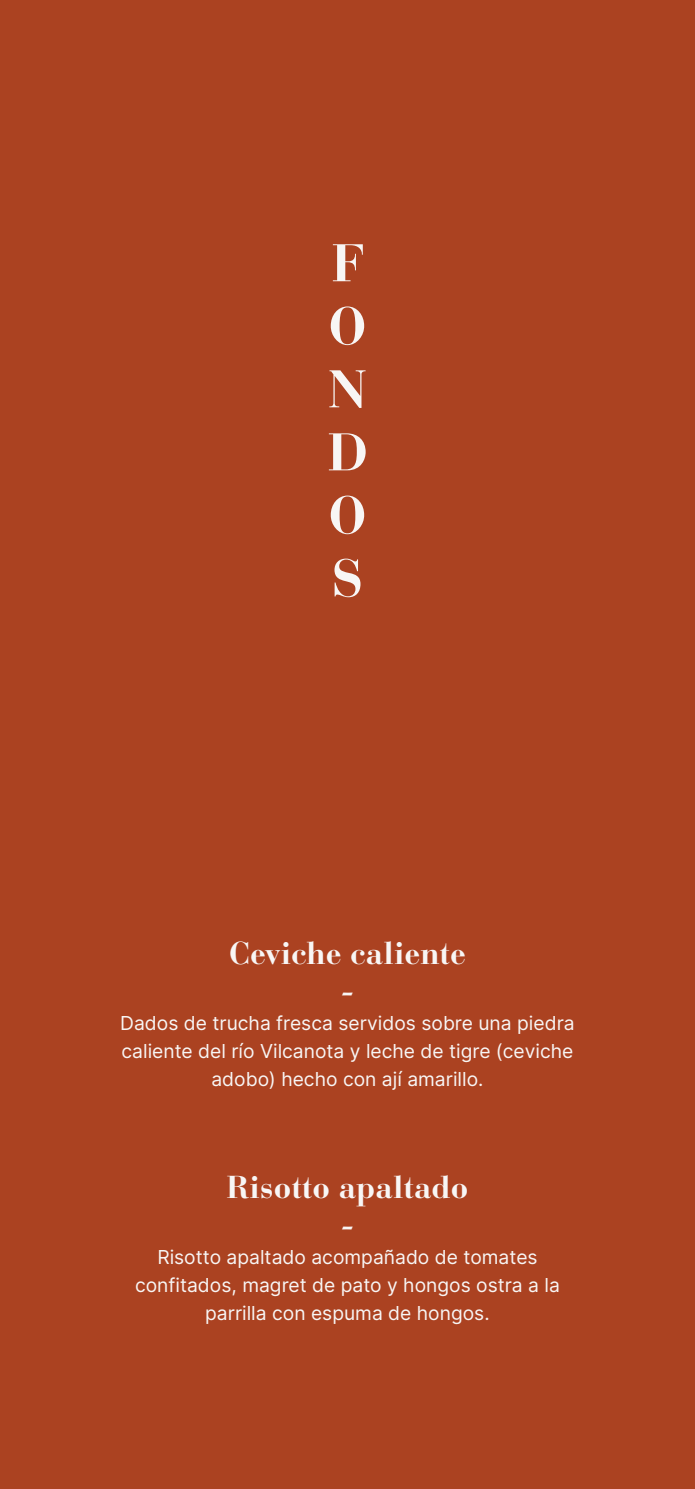
<style>
.page{position:relative;width:695px;height:1489px;background:#fff}
.page>*{position:absolute;margin:0;border:0;box-sizing:border-box;transform-origin:0 0}
.t1{font:700 52.5px/63px "Bauer Bodoni Std";color:#f8f6f5;text-align:justify}
.t2{font:700 31.5px/37.8px "Bauer Bodoni Std";color:#f8f6f5;text-align:center}
.t3{font:19.25px/28px "Inter";color:#f8f6f5;text-align:center}
</style>
<div class="page">
<div style="left:0;top:0;width:694px;height:1488px;background:#ab4221"></div>
<h1 class="t1" style="left:327px;top:232px;width:42px">F O N D O S</h1>
<h2 class="t2" style="left:229px;top:934px;width:238px">Ceviche caliente -</h2>
<p class="t3" style="left:120px;top:1008px;width:456px">Dados de trucha fresca servidos sobre una piedra caliente del río Vilcanota y leche de tigre (ceviche adobo) hecho con ají amarillo.</p>
<h2 class="t2" style="left:226px;top:1167px;width:243px">Risotto apaltado -</h2>
<p class="t3" style="left:135px;top:1241px;width:426px">Risotto apaltado acompañado de tomates confitados, magret de pato y hongos ostra a la parrilla con espuma de hongos.</p>
</div>
